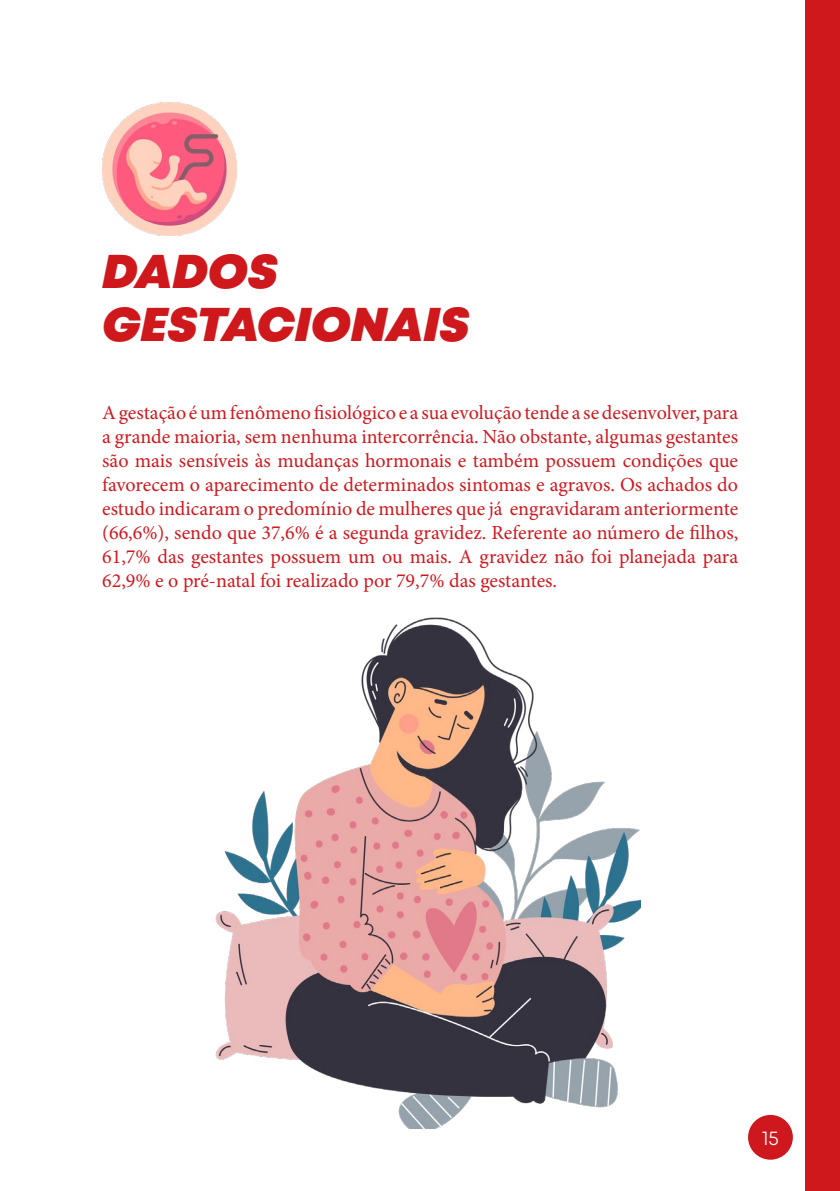
<style>
.page{position:relative;width:840px;height:1191px;background:#fff}
.page>*{position:absolute;margin:0;border:0;box-sizing:border-box;transform-origin:0 0}
.t1{font:italic 900 47.4px/53.2px "Mont";color:#ce181c}
.t2{font:20px/24px "Minion Pro";color:#cf181e;text-align:justify}
.t3{font:20px "Mont";color:#fff}
</style>
<div class="page">
<img style="left:102px;top:102px;width:134px;height:134px">
<img style="left:215px;top:617px;width:425px;height:511px">
<div style="left:805px;top:0;width:34px;height:1191px;background:#ce181c"></div>
<div style="left:747px;top:1115px;width:45px;height:44px;background:#cf181e;border-radius:50%"></div>
<h1 class="t1" style="left:102px;top:247px;width:368px">DADOS<br>GESTACIONAIS</h1>
<p class="t2" style="left:102px;top:401px;width:637px">A gestação é um fenômeno fisiológico e a sua evolução tende a se desenvolver, para a grande maioria, sem nenhuma intercorrência. Não obstante, algumas gestantes são mais sensíveis às mudanças hormonais e também possuem condições que favorecem o aparecimento de determinados sintomas e agravos. Os achados do estudo indicaram o predomínio de mulheres que já engravidaram anteriormente (66,6%), sendo que 37,6% é a segunda gravidez. Referente ao número de filhos, 61,7% das gestantes possuem um ou mais. A gravidez não foi planejada para 62,9% e o pré-natal foi realizado por 79,7% das gestantes.</p>
<p class="t3" style="left:761px;top:1124px;width:18px">15</p>
</div>
